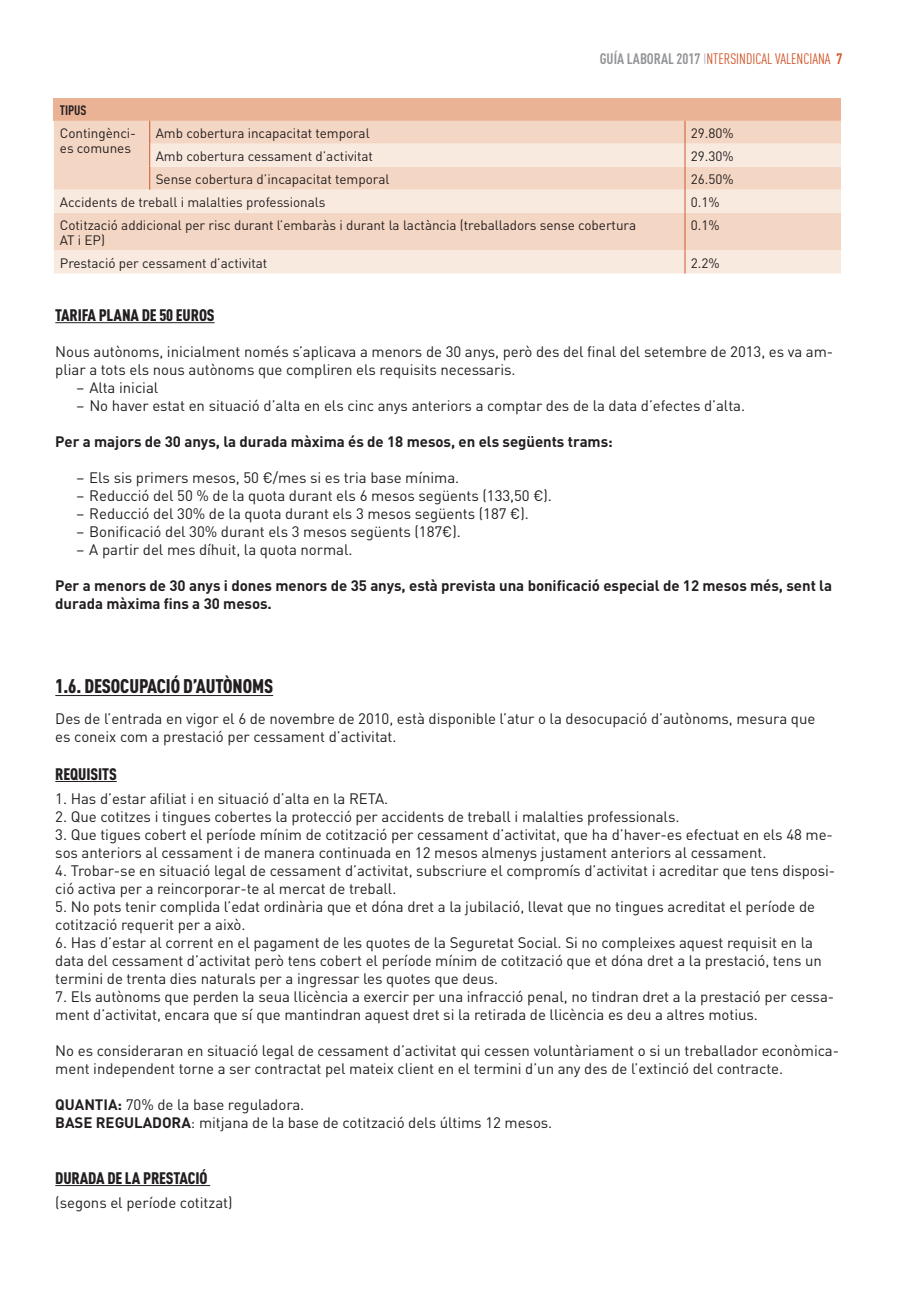
<style>
.page{position:relative;width:919px;height:1289px;background:#fff}
.page>*{position:absolute;margin:0;border:0;box-sizing:border-box;transform-origin:0 0}
.t1{font:900 19.5px "DIN Cond";letter-spacing:-.005em;color:#231f20}
.t2{font:900 16.5px "DIN Cond";letter-spacing:-.005em;color:#231f20}
.t3{font:15px/18px "DIN";letter-spacing:-.005em;color:#231f20}
.t4{font:700 15px/18px "DIN";letter-spacing:-.005em;color:#231f20}
.t5{font:15px "DIN Cond";color:#d1552b}
.t6{font:13.5px/14.9px "DIN";letter-spacing:-.005em;color:#231f20}
.t7{font:700 13.5px "DIN Cond";letter-spacing:-.005em;color:#231f20}
.s1{font-weight:700;color:#939598}
.s2{color:#a3bdd9}
.s3{font-weight:700}
</style>
<div class="page">
<div style="left:54px;top:98px;width:786px;height:23px;background:#ebb395"></div>
<div style="left:54px;top:121px;width:786px;height:23px;background:#f4d6c4"></div>
<svg style="left:54px;top:144px;width:786px;height:129px;background:#f6e0d2"></svg>
<svg style="left:149px;top:121px;width:1px;height:69px"></svg>
<svg style="left:684px;top:121px;width:1px;height:92px"></svg>
<hr style="left:684px;top:213px;width:1px;height:37px;background:#d1552b">
<svg style="left:684px;top:250px;width:1px;height:23px"></svg>
<hr style="left:55px;top:322px;width:160px;height:1px;background:#231f20">
<hr style="left:55px;top:695px;width:218px;height:1px;background:#231f20">
<hr style="left:55px;top:781px;width:62px;height:1px;background:#231f20">
<hr style="left:55px;top:1185px;width:155px;height:1px;background:#231f20">
<p class="t5" style="left:599px;top:50px;width:244px"><span class="s1">GUÍA LABORAL 2017</span> <span class="s2">I</span>NTERSINDICAL VALENCIANA <span class="s3">7</span></p>
<p class="t7" style="left:60px;top:102px;width:28px">TIPUS</p>
<p class="t6" style="left:60px;top:125px;width:78px">Contingènci&shy;es comunes</p>
<p class="t6" style="left:156px;top:125px;width:215px">Amb cobertura incapacitat temporal</p>
<p class="t6" style="left:691px;top:125px;width:44px">29.80%</p>
<p class="t6" style="left:156px;top:148px;width:219px">Amb cobertura cessament d’activitat</p>
<p class="t6" style="left:691px;top:148px;width:44px">29.30%</p>
<p class="t6" style="left:156px;top:171px;width:235px">Sense cobertura d’incapacitat temporal</p>
<p class="t6" style="left:691px;top:171px;width:44px">26.50%</p>
<p class="t6" style="left:60px;top:194px;width:267px">Accidents de treball i malalties professionals</p>
<p class="t6" style="left:691px;top:194px;width:30px">0.1%</p>
<p class="t6" style="left:60px;top:217px;width:577px">Cotització addicional per risc durant l’embaràs i durant la lactància (treballadors sense cobertura<br>AT i EP)</p>
<p class="t6" style="left:691px;top:217px;width:30px">0.1%</p>
<p class="t6" style="left:60px;top:255px;width:209px">Prestació per cessament d’activitat</p>
<p class="t6" style="left:691px;top:255px;width:30px">2.2%</p>
<p class="t2" style="left:55px;top:304px;width:161px">TARIFA PLANA DE 50 EUROS</p>
<p class="t3" style="left:55px;top:342px;width:779px">Nous autònoms, inicialment només s’aplicava a menors de 30 anys, però des del final del setembre de 2013, es va am-</p>
<p class="t3" style="left:55px;top:360px;width:461px">pliar a tots els nous autònoms que compliren els requisits necessaris.</p>
<p class="t3" style="left:77px;top:378px;width:83px">− Alta inicial</p>
<p class="t3" style="left:77px;top:396px;width:670px">− No haver estat en situació d’alta en els cinc anys anteriors a comptar des de la data d’efectes d’alta.</p>
<p class="t4" style="left:55px;top:432px;width:559px">Per a majors de 30 anys, la durada màxima és de 18 mesos, en els següents trams:</p>
<p class="t3" style="left:77px;top:468px;width:477px">− Els sis primers mesos, 50 €/mes si es tria base mínima.<br>− Reducció del 50 % de la quota durant els 6 mesos següents (133,50 €). − Reducció del 30% de la quota durant els 3 mesos següents (187 €).<br>− Bonificació del 30% durant els 3 mesos següents (187€).<br>− A partir del mes díhuit, la quota normal.</p>
<p class="t4" style="left:55px;top:576px;width:778px">Per a menors de 30 anys i dones menors de 35 anys, està prevista una bonificació especial de 12 mesos més, sent la durada màxima fins a 30 mesos.</p>
<h1 class="t1" style="left:55px;top:674px;width:219px">1.6. DESOCUPACIÓ D’AUTÒNOMS</h1>
<p class="t3" style="left:55px;top:709px;width:761px">Des de l’entrada en vigor el 6 de novembre de 2010, està disponible l’atur o la desocupació d’autònoms, mesura que es coneix com a prestació per cessament d’activitat.</p>
<p class="t2" style="left:55px;top:763px;width:63px">REQUISITS</p>
<p class="t3" style="left:55px;top:789px;width:334px">1. Has d’estar afiliat i en situació d’alta en la RETA.</p>
<p class="t3" style="left:55px;top:807px;width:625px">2. Que cotitzes i tingues cobertes la protecció per accidents de treball i malalties professionals.</p>
<p class="t3" style="left:55px;top:825px;width:779px">3. Que tigues cobert el període mínim de cotització per cessament d’activitat, que ha d’haver-es efectuat en els 48 me&shy;sos anteriors al cessament i de manera continuada en 12 mesos almenys justament anteriors al cessament.</p>
<p class="t3" style="left:55px;top:861px;width:781px">4. Trobar-se en situació legal de cessament d’activitat, subscriure el compromís d’activitat i acreditar que tens disposi&shy;ció activa per a reincorporar-te al mercat de treball.</p>
<p class="t3" style="left:55px;top:897px;width:761px">5. No pots tenir complida l’edat ordinària que et dóna dret a la jubilació, llevat que no tingues acreditat el període de cotització requerit per a això.</p>
<p class="t3" style="left:55px;top:933px;width:768px">6. Has d’estar al corrent en el pagament de les quotes de la Seguretat Social. Si no compleixes aquest requisit en la data del cessament d’activitat però tens cobert el període mínim de cotització que et dóna dret a la prestació, tens un termini de trenta dies naturals per a ingressar les quotes que deus.</p>
<p class="t3" style="left:55px;top:987px;width:780px">7. Els autònoms que perden la seua llicència a exercir per una infracció penal, no tindran dret a la prestació per cessa&shy;ment d’activitat, encara que sí que mantindran aquest dret si la retirada de llicència es deu a altres motius.</p>
<p class="t3" style="left:55px;top:1041px;width:785px">No es consideraran en situació legal de cessament d’activitat qui cessen voluntàriament o si un treballador econòmica&shy;ment independent torne a ser contractat pel mateix client en el termini d’un any des de l’extinció del contracte.</p>
<p class="t3" style="left:55px;top:1095px;width:498px"><span class="s3">QUANTIA:</span> 70% de la base reguladora.<br><span class="s3">BASE REGULADORA</span>: mitjana de la base de cotització dels últims 12 mesos.</p>
<p class="t2" style="left:55px;top:1167px;width:154px">DURADA DE LA PRESTACIÓ</p>
<p class="t3" style="left:55px;top:1193px;width:179px">(segons el període cotitzat)</p>
</div>
